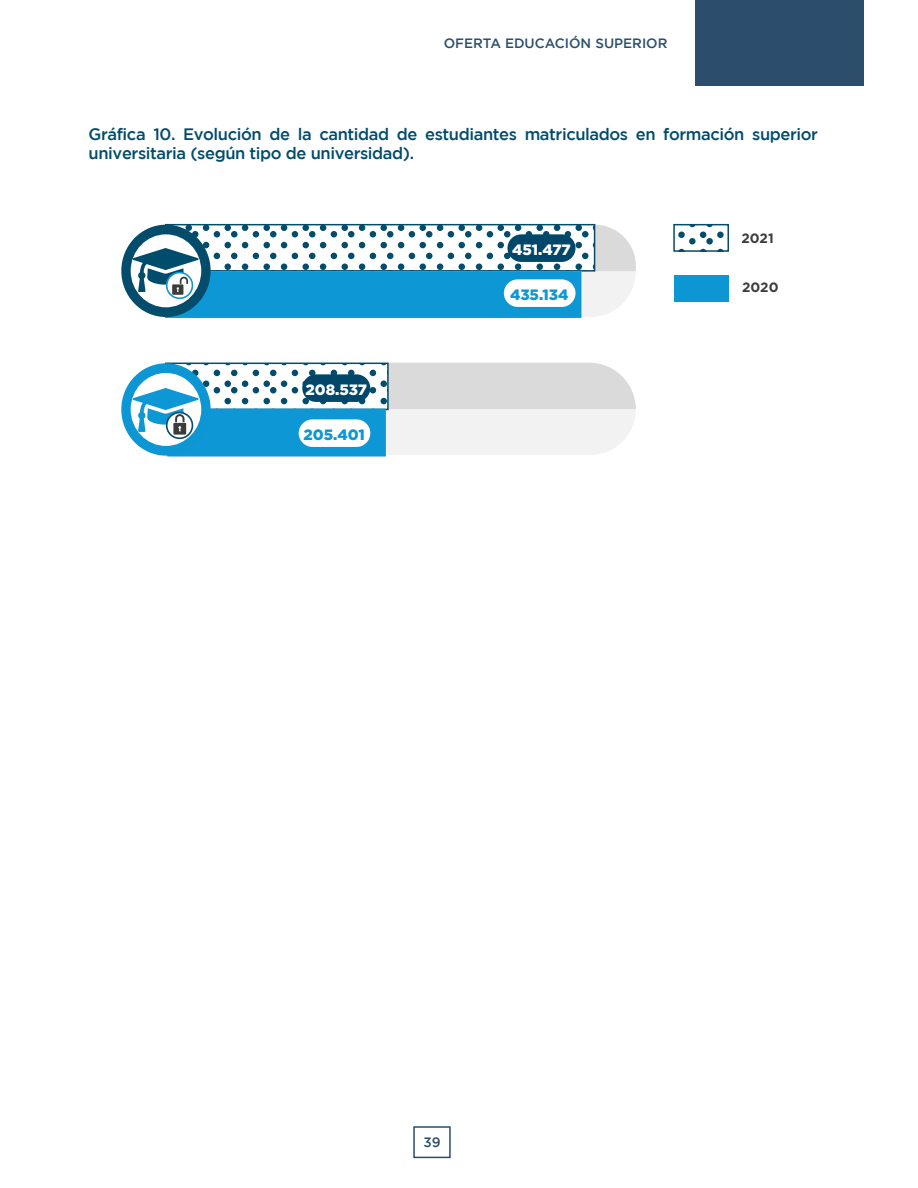
<style>
.page{position:relative;width:918px;height:1188px;background:#fff}
.page>*{position:absolute;margin:0;border:0;box-sizing:border-box;transform-origin:0 0}
.t1{font:500 16.5px/19.8px "Gotham";letter-spacing:-.025em;color:#004c6c}
.t2{font:900 15px "Gotham";color:#fff}
.t3{font:900 15px "Gotham";color:#0e97d5}
.t4{font:500 13.5px "Gotham";color:#2b4e6c}
.t5{font:700 13.5px "Gotham";color:#3c3c3b}
</style>
<div class="page">
<div style="left:696px;top:0;width:168px;height:85px;background:#2c4e6c"></div>
<div style="left:413px;top:1126px;width:38px;height:32px;border:2px solid #2b4e6c"></div>
<svg style="left:386px;top:363px;width:250px;height:92px"></svg>
<svg style="left:581px;top:225px;width:55px;height:92px"></svg>
<svg style="left:181px;top:227px;width:411px;height:42px"></svg>
<div style="left:165px;top:224px;width:430px;height:48px;border:2px solid #034c6c"></div>
<div style="left:166px;top:272px;width:415px;height:45px;background:#0e97d5"></div>
<div style="left:165px;top:271px;width:416px;height:47px;border:2px solid #0e97d5"></div>
<svg style="left:183px;top:366px;width:203px;height:39px"></svg>
<div style="left:165px;top:363px;width:224px;height:47px;border:2px solid #034c6c"></div>
<div style="left:168px;top:410px;width:217px;height:46px;background:#0e97d5"></div>
<div style="left:167px;top:409px;width:219px;height:48px;border:2px solid #0e97d5"></div>
<div style="left:121px;top:225px;width:90px;height:92px;background:#034c6c;border-radius:50%"></div>
<div style="left:121px;top:363px;width:90px;height:93px;background:#0d96d4;border-radius:50%"></div>
<div style="left:131px;top:234px;width:70px;height:73px;background:#fff;border-radius:50%"></div>
<div style="left:131px;top:373px;width:70px;height:73px;background:#fff;border-radius:50%"></div>
<svg style="left:678px;top:227px;width:46px;height:22px"></svg>
<div style="left:673px;top:224px;width:56px;height:28px;border:2px solid #034c6c"></div>
<div style="left:674px;top:275px;width:54px;height:27px;background:#0d96d4"></div>
<div style="left:166px;top:272px;width:27px;height:27px;border:2px solid #0e97d5;border-radius:50%"></div>
<div style="left:166px;top:412px;width:27px;height:27px;border:2px solid #004c6c;border-radius:50%"></div>
<svg style="left:133px;top:248px;width:66px;height:47px"></svg>
<svg style="left:133px;top:388px;width:66px;height:47px"></svg>
<div style="left:507px;top:234px;width:69px;height:28px;background:#004769;border-radius:14px"></div>
<div style="left:504px;top:279px;width:72px;height:28px;background:#fff;border-radius:14px"></div>
<div style="left:302px;top:374px;width:68px;height:28px;background:#004769;border-radius:14px"></div>
<div style="left:299px;top:419px;width:71px;height:28px;background:#fff;border-radius:14px"></div>
<p class="t4" style="left:444px;top:35px;width:225px">OFERTA EDUCACIÓN SUPERIOR</p>
<p class="t1" style="left:89px;top:123px;width:731px">Gráfica 10. Evolución de la cantidad de estudiantes matriculados en formación superior universitaria (según tipo de universidad).</p>
<p class="t2" style="left:305px;top:381px;width:63px">208.537</p>
<p class="t3" style="left:303px;top:426px;width:63px">205.401</p>
<p class="t2" style="left:512px;top:241px;width:60px">451.477</p>
<p class="t3" style="left:510px;top:286px;width:60px">435.134</p>
<p class="t5" style="left:741px;top:230px;width:34px">2021</p>
<p class="t5" style="left:742px;top:279px;width:38px">2020</p>
<p class="t4" style="left:424px;top:1134px;width:19px">39</p>
</div>
